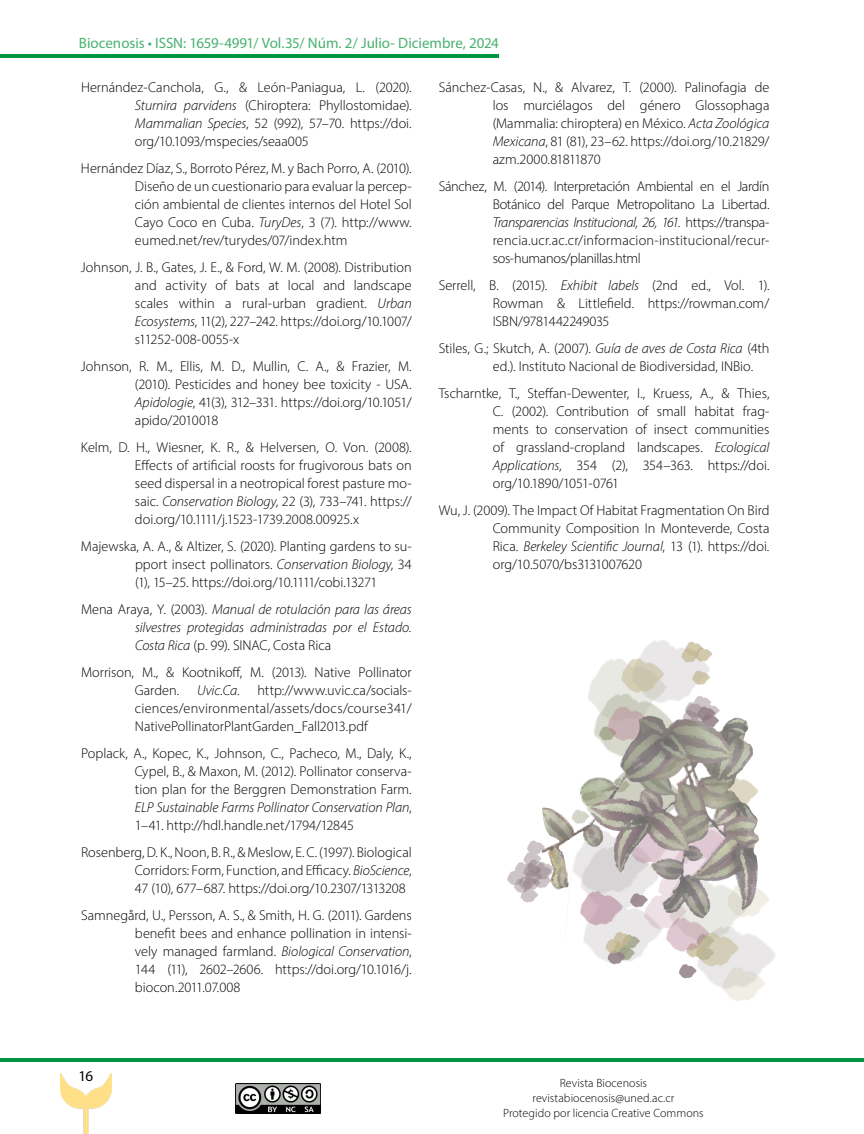
<style>
.page{position:relative;width:864px;height:1134px;background:#fff}
.page>*{position:absolute;margin:0;border:0;box-sizing:border-box;transform-origin:0 0}
.t1{font:15px "Myriad Pro";letter-spacing:-.005em;color:#49b170}
.t2{font:15px "Myriad Pro";color:#000}
.t3{font:300 14.25px/18px "Myriad Pro";letter-spacing:-.005em;color:#000;text-align:justify}
.t4{font:italic 300 14.25px/18px "Myriad Pro";letter-spacing:-.005em;color:#000;text-align:justify}
.t5{font:300 12px/15px "Myriad Pro";letter-spacing:.005em;color:#000;text-align:center}
.s1{font-style:italic}
.s2{font-style:normal}
</style>
<div class="page">
<img style="left:61px;top:1074px;width:50px;height:60px">
<img style="left:235px;top:1084px;width:86px;height:30px">
<hr style="left:0;top:54px;width:499px;height:4px;background:#009641">
<hr style="left:0;top:1058px;width:864px;height:4px;background:#009641">
<img style="left:507px;top:640px;width:269px;height:361px">
<p class="t1" style="left:79px;top:34px;width:422px">Biocenosis • ISSN: 1659-4991/ Vol.35/ Núm. 2/ Julio- Diciembre, 2024</p>
<p class="t3" style="left:135px;top:78px;width:278px;text-indent:-54px">Hernández-Canchola, G., &amp; León-Paniagua, L. (2020).<br><span class="s1">Sturnira parvidens</span> (Chiroptera: Phyllostomidae).<br><span class="s1">Mammalian Species</span>, 52 (992), 57–70. https://doi. org/10.1093/mspecies/seaa005</p>
<p class="t3" style="left:135px;top:159px;width:278px;text-indent:-54px">Hernández Díaz, S., Borroto Pérez, M. y Bach Porro, A. (2010).<br>Diseño de un cuestionario para evaluar la percep&shy;ción ambiental de clientes internos del Hotel Sol Cayo Coco en Cuba. <span class="s1">TuryDes</span>, 3 (7). http://www. eumed.net/rev/turydes/07/index.htm</p>
<p class="t3" style="left:135px;top:258px;width:278px;text-indent:-54px">Johnson, J. B., Gates, J. E., &amp; Ford, W. M. (2008). Distribution and activity of bats at local and landscape scales within a rural-urban gradient. <span class="s1">Urban Ecosystems</span>, 11(2), 227–242. https://doi.org/10.1007/ s11252-008-0055-x</p>
<p class="t3" style="left:135px;top:357px;width:278px;text-indent:-54px">Johnson, R. M., Ellis, M. D., Mullin, C. A., &amp; Frazier, M. (2010). Pesticides and honey bee toxicity - USA.<br><span class="s1">Apidologie</span>, 41(3), 312–331. https://doi.org/10.1051/ apido/2010018</p>
<p class="t3" style="left:135px;top:438px;width:278px;text-indent:-54px">Kelm, D. H., Wiesner, K. R., &amp; Helversen, O. Von. (2008).<br>Effects of artificial roosts for frugivorous bats on seed dispersal in a neotropical forest pasture mo&shy;saic. <span class="s1">Conservation Biology</span>, 22 (3), 733–741. https:// doi.org/10.1111/j.1523-1739.2008.00925.x</p>
<p class="t3" style="left:135px;top:537px;width:278px;text-indent:-54px">Majewska, A. A., &amp; Altizer, S. (2020). Planting gardens to su&shy;pport insect pollinators. <span class="s1">Conservation Biology</span>, 34 (1), 15–25. https://doi.org/10.1111/cobi.13271</p>
<p class="t4" style="left:135px;top:600px;width:278px;text-indent:-54px"><span class="s2">Mena Araya, Y. (2003).</span> Manual de rotulación para las áreas silvestres protegidas administradas por el Estado.<br>Costa Rica <span class="s2">(p. 99). SINAC, Costa Rica</span></p>
<p class="t3" style="left:135px;top:663px;width:278px;text-indent:-54px">Morrison, M., &amp; Kootnikoff, M. (2013). Native Pollinator<br>Garden.</p>
<p class="t3" style="left:135px;top:681px;width:278px;text-indent:123px">http://www.uvic.ca/socials&shy;ciences/environmental/assets/docs/course341/ NativePollinatorPlantGarden_Fall2013.pdf</p>
<p class="t3" style="left:135px;top:744px;width:278px;text-indent:-54px">Poplack, A., Kopec, K., Johnson, C., Pacheco, M., Daly, K., Cypel, B., &amp; Maxon, M. (2012). Pollinator conserva&shy;tion plan for the Berggren Demonstration Farm.<br><span class="s1">ELP Sustainable Farms Pollinator Conservation Plan</span>, 1–41. http://hdl.handle.net/1794/12845</p>
<p class="t3" style="left:135px;top:843px;width:278px;text-indent:-54px">Rosenberg, D. K., Noon, B. R., &amp; Meslow, E. C. (1997). Biological Corridors: Form, Function, and Efficacy. <span class="s1">BioScience</span>, 47 (10), 677–687. https://doi.org/10.2307/1313208</p>
<p class="t3" style="left:135px;top:906px;width:278px;text-indent:-54px">Samnegård, U., Persson, A. S., &amp; Smith, H. G. (2011). Gardens benefit bees and enhance pollination in intensi&shy;vely managed farmland. <span class="s1">Biological Conservation</span>, 144 (11), 2602–2606. https://doi.org/10.1016/j. biocon.2011.07.008</p>
<p class="t4" style="left:197px;top:681px;width:44px">Uvic.Ca<span class="s2">.</span></p>
<p class="t3" style="left:493px;top:78px;width:278px;text-indent:-54px">Sánchez-Casas, N., &amp; Alvarez, T. (2000). Palinofagia de los murciélagos del género Glossophaga (Mammalia: chiroptera) en México. <span class="s1">Acta Zoológica Mexicana</span>, 81 (81), 23–62. https://doi.org/10.21829/ azm.2000.81811870</p>
<p class="t3" style="left:493px;top:177px;width:278px;text-indent:-54px">Sánchez, M. (2014). Interpretación Ambiental en el Jardín Botánico del Parque Metropolitano La Libertad.<br><span class="s1">Transparencias Institucional, 26, 161</span>. https://transpa&shy;rencia.ucr.ac.cr/informacion-institucional/recur&shy;sos-humanos/planillas.html</p>
<p class="t3" style="left:493px;top:276px;width:278px;text-indent:-54px">Serrell, B. (2015). <span class="s1">Exhibit labels</span> (2nd ed., Vol. 1).<br>Rowman &amp; Littlefield. https://rowman.com/ ISBN/9781442249035</p>
<p class="t3" style="left:493px;top:339px;width:278px;text-indent:-54px">Stiles, G.; Skutch, A. (2007). <span class="s1">Guía de aves de Costa Rica</span> (4th ed.). Instituto Nacional de Biodiversidad, INBio.</p>
<p class="t3" style="left:493px;top:384px;width:278px;text-indent:-54px">Tscharntke, T., Steffan-Dewenter, I., Kruess, A., &amp; Thies, C. (2002). Contribution of small habitat frag&shy;ments to conservation of insect communities of grassland-cropland landscapes. <span class="s1">Ecological Applications</span>, 354 (2), 354–363. https://doi. org/10.1890/1051-0761</p>
<p class="t3" style="left:493px;top:501px;width:278px;text-indent:-54px">Wu, J. (2009). The Impact Of Habitat Fragmentation On Bird Community Composition In Monteverde, Costa Rica. <span class="s1">Berkeley Scientific Journal</span>, 13 (1). https://doi. org/10.5070/bs3131007620</p>
<p class="t2" style="left:79px;top:1067px;width:16px">16</p>
<p class="t5" style="left:503px;top:1075px;width:202px">Revista Biocenosis revistabiocenosis@uned.ac.cr<br>Protegido por licencia Creative Commons</p>
</div>
